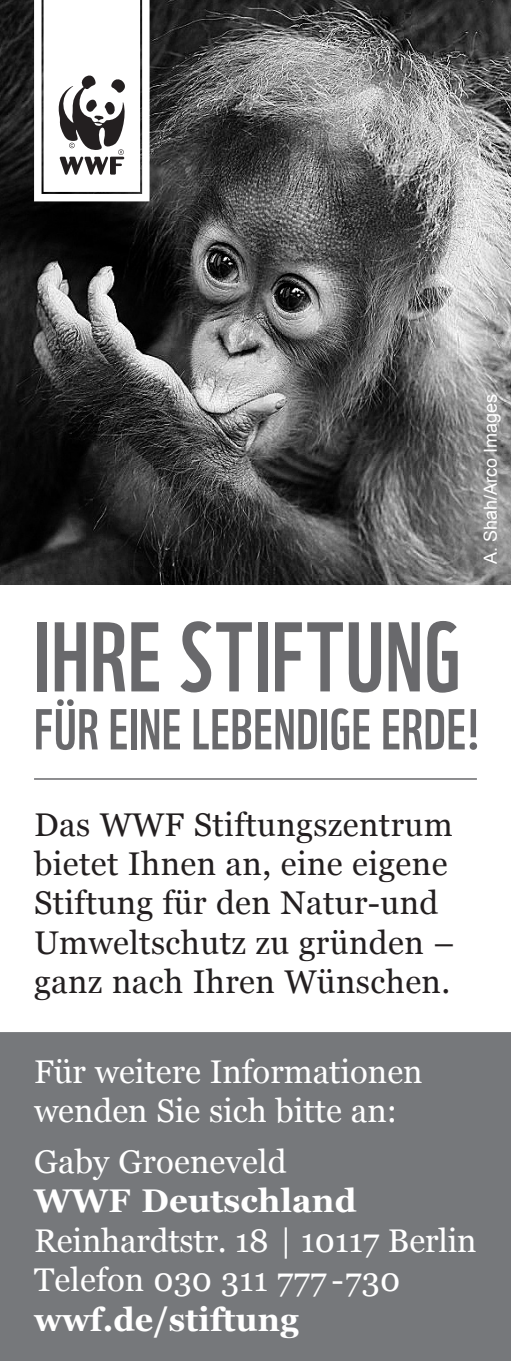
<style>
.page{position:relative;width:511px;height:1361px;background:#fff}
.page>*{position:absolute;margin:0;border:0;box-sizing:border-box;transform-origin:0 0}
.t1{font:96px "WWF";letter-spacing:.01em;color:#69696c}
.t2{font:56px "WWF";letter-spacing:.01em;color:#69696c}
.t3{font:32.8px/39.2px "Georgia";letter-spacing:.01em;color:#231f20}
.t4{font:32.8px/39.2px "Georgia";color:#fff}
.t5{font:700 32.8px "Georgia";letter-spacing:.005em;color:#fff}
.t6{font:18px "Arial";color:#fff}
</style>
<div class="page">
<img style="left:0;top:0;width:510px;height:584px">
<svg style="left:34px;top:0;width:115px;height:201px"></svg>
<hr style="left:34px;top:778px;width:442px;height:2px;background:#69696c">
<div style="left:5px;top:1037px;width:500px;height:319px;background:#76787b"></div>
<div style="left:0;top:1032px;width:510px;height:329px;border:10px solid #76787b"></div>
<p class="t6" style="left:478px;top:564px;width:172px;rotate:-90deg">A. Shah/Arco Images</p>
<h1 class="t1" style="left:34px;top:582px;width:428px">IHRE STIFTUNG</h1>
<h2 class="t2" style="left:34px;top:685px;width:448px">FÜR EINE LEBENDIGE ERDE!</h2>
<p class="t3" style="left:34px;top:803px;width:421px">Das WWF Stiftungszentrum bietet Ihnen an, eine eigene<br>Stiftung für den Natur-und<br>Umweltschutz zu gründen – ganz nach Ihren Wünschen.</p>
<p class="t4" style="left:34px;top:1050px;width:390px">Für weitere Informationen wenden Sie sich bitte an:</p>
<p class="t4" style="left:34px;top:1141px;width:254px">Gaby Groeneveld</p>
<p class="t5" style="left:34px;top:1176px;width:324px">WWF Deutschland</p>
<p class="t4" style="left:34px;top:1219px;width:444px">Reinhardtstr. 18 | 10117 Berlin<br>Telefon 030 311 777 -730</p>
<p class="t5" style="left:34px;top:1294px;width:266px">wwf.de/stiftung</p>
</div>
